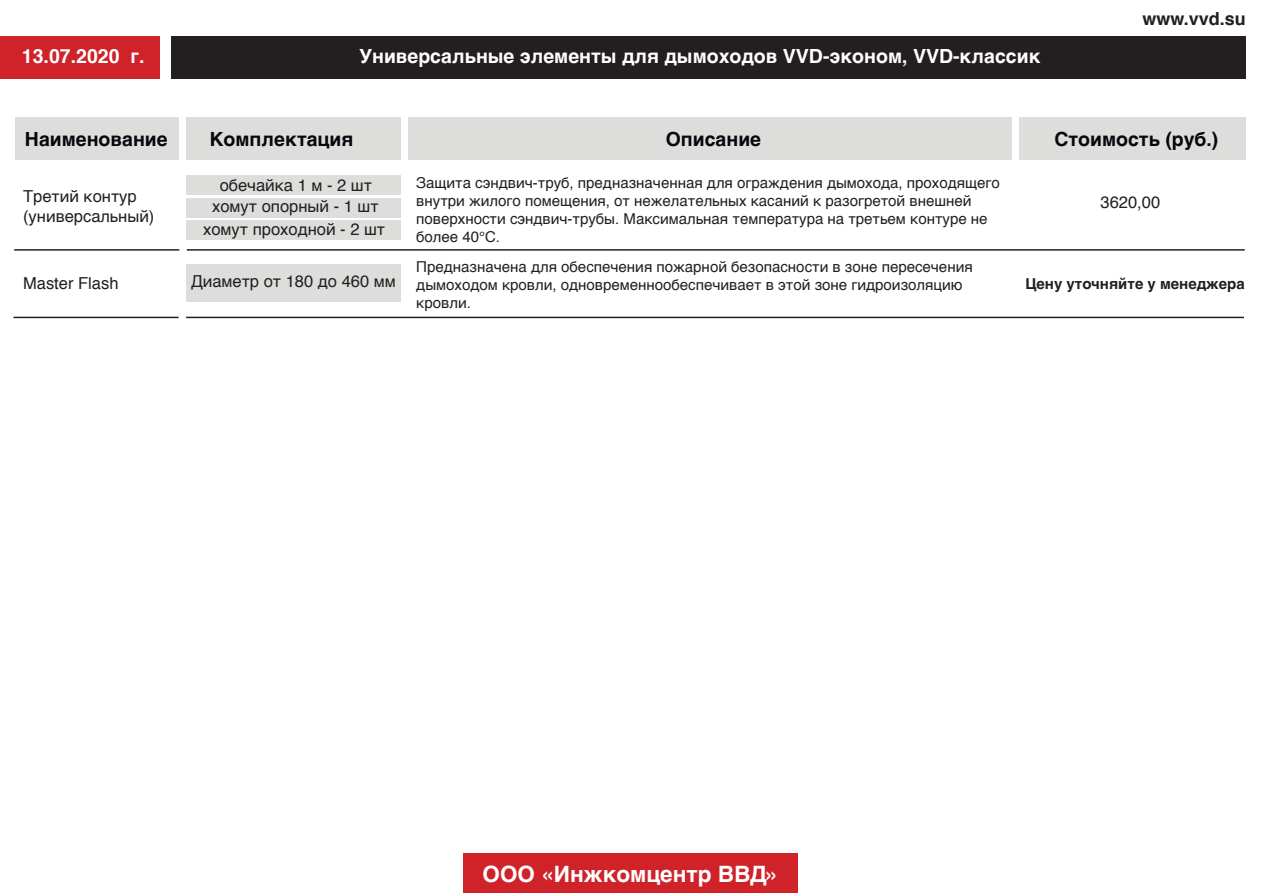
<style>
.page{position:relative;width:1262px;height:893px;background:#fff}
.page>*{position:absolute;margin:0;border:0;box-sizing:border-box;transform-origin:0 0}
.t1{font:700 22.5px "Helvetica";color:#fff}
.t2{font:700 19.5px "Helvetica";color:#fff}
.t3{font:700 19.5px "Helvetica";color:#07080d}
.t4{font:700 18px "Helvetica";color:#231f20}
.t5{font:16.5px/19.8px "Helvetica";color:#231f20}
.t6{font:15px/18px "Helvetica";color:#231f20}
.t7{font:700 15px "Helvetica";color:#231f20}
</style>
<div class="page">
<div style="left:171px;top:36px;width:1074px;height:42px;background:#231f20"></div>
<div style="left:0;top:36px;width:159px;height:42px;background:#cf2229"></div>
<div style="left:15px;top:117px;width:163px;height:42px;background:#dddedb"></div>
<div style="left:186px;top:117px;width:214px;height:42px;background:#dddedb"></div>
<div style="left:1018px;top:117px;width:227px;height:42px;background:#dddedb"></div>
<div style="left:408px;top:117px;width:603px;height:42px;background:#dddedb"></div>
<hr style="left:14px;top:249px;width:165px;height:1px;background:#231f20">
<hr style="left:14px;top:316px;width:164px;height:2px;background:#231f20">
<div style="left:186px;top:176px;width:214px;height:19px;background:#dddedb"></div>
<div style="left:186px;top:198px;width:214px;height:20px;background:#dddedb"></div>
<div style="left:186px;top:220px;width:214px;height:20px;background:#dddedb"></div>
<hr style="left:187px;top:249px;width:1057px;height:1px;background:#231f20">
<div style="left:186px;top:264px;width:214px;height:38px;background:#dddedb"></div>
<hr style="left:186px;top:316px;width:1058px;height:2px;background:#231f20">
<div style="left:464px;top:854px;width:334px;height:38px;background:#cf2229"></div>
<h2 class="t2" style="left:22px;top:41px;width:124px">13.07.2020 г.</h2>
<h2 class="t2" style="left:359px;top:41px;width:683px">Универсальные элементы для дымоходов VVD-эконом, VVD-классик</h2>
<p class="t4" style="left:1142px;top:4px;width:105px">www.vvd.su</p>
<h2 class="t3" style="left:25px;top:123px;width:144px">Наименование</h2>
<h2 class="t3" style="left:209px;top:123px;width:145px">Комплектация</h2>
<h2 class="t3" style="left:665px;top:123px;width:97px">Описание</h2>
<h2 class="t3" style="left:1054px;top:123px;width:166px">Стоимость (руб.)</h2>
<p class="t5" style="left:23px;top:187px;width:133px">Третий контур (универсальный)</p>
<p class="t5" style="left:23px;top:274px;width:97px">Master Flash</p>
<p class="t5" style="left:220px;top:176px;width:154px">обечайка 1 м - 2 шт</p>
<p class="t6" style="left:416px;top:174px;width:585px">Защита сэндвич-труб, предназначенная для ограждения дымохода, проходящего внутри жилого помещения, от нежелательных касаний к разогретой внешней поверхности сэндвич-трубы. Максимальная температура на третьем контуре не более 40°С.</p>
<p class="t5" style="left:212px;top:197px;width:168px">хомут опорный - 1 шт</p>
<p class="t5" style="left:1100px;top:193px;width:61px">3620,00</p>
<p class="t5" style="left:203px;top:220px;width:183px">хомут проходной - 2 шт</p>
<p class="t5" style="left:191px;top:272px;width:206px">Диаметр от 180 до 460 мм</p>
<p class="t6" style="left:416px;top:258px;width:558px">Предназначена для обеспечения пожарной безопасности в зоне пересечения дымоходом кровли, одновременнообеспечивает в этой зоне гидроизоляцию кровли.</p>
<p class="t7" style="left:1025px;top:271px;width:221px">Цену уточняйте у менеджера</p>
<h1 class="t1" style="left:482px;top:856px;width:298px">ООО «Инжкомцентр ВВД»</h1>
</div>
